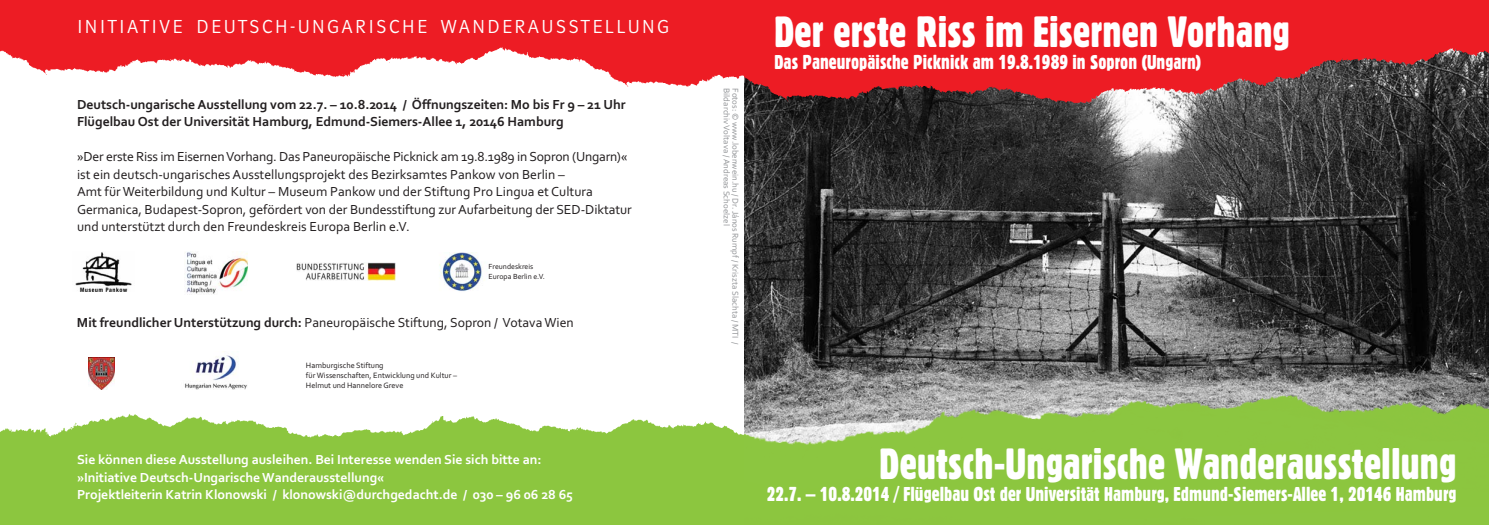
<style>
.page{position:relative;width:1489px;height:525px;background:#fff}
.page>*{position:absolute;margin:0;border:0;box-sizing:border-box;transform-origin:0 0}
.t1{font:42.5px "Gothic 821 Condensed BT";color:#fff}
.t2{font:19.5px "Gothic 821 Condensed BT";color:#fff}
.t3{font:19.5px "Polo 11 K Leicht";letter-spacing:.135em;color:#fff}
.t4{font:13.75px/17.5px "Corbel";color:#231f20}
.t5{font:700 13.75px/17.5px "Corbel";color:#fff}
.t6{font:700 13.75px/17.5px "Corbel";color:#231f20}
.t7{font:8.88px "Corbel";color:#939598}
.t8{font:8.12px/9.8px "Corbel";color:#231f20}
.t9{font:7.75px/9.8px "Corbel";color:#231f20}
.s1{font-weight:700}
</style>
<div class="page">
<img style="left:0;top:0;width:744px;height:516px">
<div style="left:180px;top:251px;width:89px;height:52px;background:#fff"></div>
<img style="left:185px;top:251px;width:63px;height:43px">
<div style="left:293px;top:253px;width:112px;height:38px;background:#fff"></div>
<img style="left:296px;top:263px;width:99px;height:17px">
<div style="left:420px;top:252px;width:94px;height:40px;background:#fff"></div>
<img style="left:439px;top:252px;width:44px;height:39px">
<div style="left:67px;top:242px;width:95px;height:56px;background:#fff"></div>
<img style="left:75px;top:252px;width:57px;height:39px">
<img style="left:744px;top:0;width:744px;height:524px">
<div style="left:79px;top:355px;width:47px;height:42px;background:#fff"></div>
<img style="left:88px;top:357px;width:27px;height:32px">
<img style="left:171px;top:351px;width:80px;height:50px">
<h2 class="t3" style="left:77px;top:15px;width:593px">INITIATIVE DEUTSCH-UNGARISCHE WANDERAUSSTELLUNG</h2>
<p class="t6" style="left:77px;top:97px;width:550px">Deutsch-ungarische Ausstellung vom 22.7. – 10.8.2014 / Öffnungszeiten: Mo bis Fr 9 – 21 Uhr<br>Flügelbau Ost der Universität Hamburg, Edmund-Siemers-Allee 1, 20146 Hamburg</p>
<p class="t4" style="left:77px;top:149px;width:556px">»Der erste Riss im Eisernen Vorhang. Das Paneuropäische Picknick am 19.8.1989 in Sopron (Ungarn)« ist ein deutsch-ungarisches Ausstellungsprojekt des Bezirksamtes Pankow von Berlin –<br>Amt für Weiterbildung und Kultur – Museum Pankow und der Stiftung Pro Lingua et Cultura Germanica, Budapest-Sopron, gefördert von der Bundesstiftung zur Aufarbeitung der SED-Diktatur und unterstützt durch den Freundeskreis Europa Berlin e.V.</p>
<p class="t9" style="left:488px;top:262px;width:58px">Freundeskreis<br>Europa Berlin e.V.</p>
<p class="t4" style="left:77px;top:315px;width:498px"><span class="s1">Mit freundlicher Unterstützung durch:</span> Paneuropäische Stiftung, Sopron / Votava Wien</p>
<p class="t8" style="left:306px;top:361px;width:153px">Hamburgische Stiftung<br>für Wissenschaften, Entwicklung und Kultur –<br>Helmut und Hannelore Greve</p>
<p class="t5" style="left:77px;top:452px;width:497px">Sie können diese Ausstellung ausleihen. Bei Interesse wenden Sie sich bitte an: »Initiative Deutsch-Ungarische Wanderausstellung«<br>Projektleiterin Katrin Klonowski / klonowski@durchgedacht.de / 030 – 96 06 28 65</p>
<p class="t7" style="left:730px;top:88px;width:139px;rotate:90deg">Bildarchiv Voltava / Andreas Schoelzel</p>
<p class="t7" style="left:739px;top:88px;width:257px;rotate:90deg">Fotos: © www.lobenwein.hu / Dr. János Rumpf / Kriszta Slachta / MTI /</p>
<h1 class="t1" style="left:774px;top:16px;width:517px">Der erste Riss im Eisernen Vorhang</h1>
<h2 class="t2" style="left:774px;top:54px;width:428px">Das Paneuropäische Picknick am 19.8.1989 in Sopron (Ungarn)</h2>
<h1 class="t1" style="left:879px;top:447px;width:578px">Deutsch-Ungarische Wanderausstellung</h1>
<h2 class="t2" style="left:766px;top:486px;width:691px">22.7. – 10.8.2014 / Flügelbau Ost der Universität Hamburg, Edmund-Siemers-Allee 1, 20146 Hamburg</h2>
</div>
